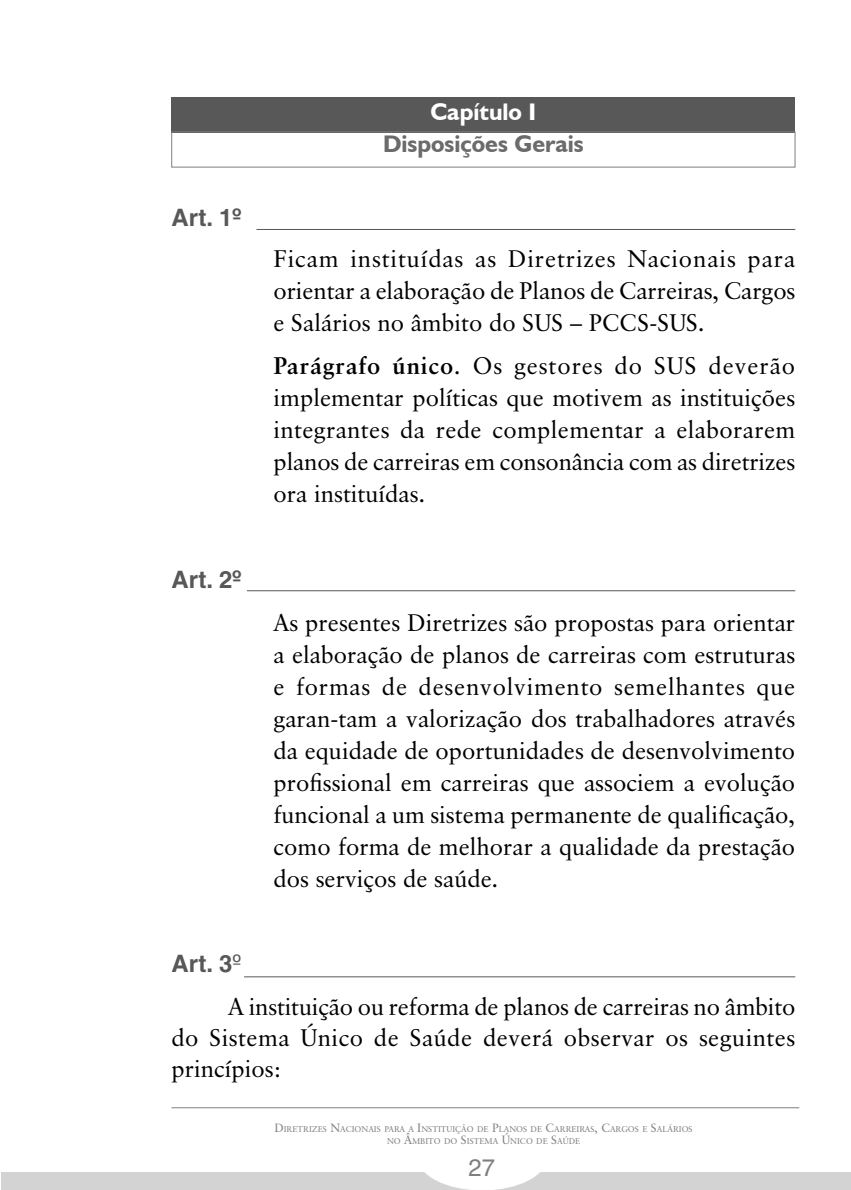
<style>
.page{position:relative;width:851px;height:1190px;background:#fff}
.page>*{position:absolute;margin:0;border:0;box-sizing:border-box;transform-origin:0 0}
.t1{font:24px/32px "Classical Garamond BT";color:#000;text-align:justify}
.t2{font:700 24px "Helvetica";color:#585858}
.t3{font:700 24px "Humanist 521 BT";color:#6b6b6b}
.t4{font:700 24px "Humanist 521 BT";color:#fff}
.t5{font:24px "Helvetica";color:#7f7f7f}
.t6{font:8.4px/12px "Classical Garamond BT";color:#7f7f7f;text-align:center}
.s1{font-weight:700}
.s2{font-weight:400}
.s3{font-size:12px}
</style>
<div class="page">
<div style="left:1px;top:1171px;width:850px;height:19px;background:#d3d3d3"></div>
<div style="left:418px;top:1124px;width:128px;height:66px;background:#fff;border-radius:50%"></div>
<hr style="left:171px;top:1107px;width:628px;height:1px;background:#7f7f7f">
<div style="left:171px;top:97px;width:624px;height:35px;background:#585858"></div>
<div style="left:171px;top:132px;width:624px;height:35px;border:1px solid #7f7f7f"></div>
<hr style="left:256px;top:229px;width:539px;height:1px;background:#585858">
<hr style="left:247px;top:590px;width:548px;height:1px;background:#585858">
<hr style="left:244px;top:976px;width:551px;height:1px;background:#585858">
<p class="t2" style="left:171px;top:209px;width:71px">Art. 1º</p>
<p class="t2" style="left:171px;top:570px;width:71px">Art. 2º</p>
<p class="t4" style="left:430px;top:97px;width:107px">Capítulo I</p>
<p class="t3" style="left:383px;top:129px;width:202px">Disposições Gerais</p>
<p class="t1" style="left:273px;top:245px;width:523px">Ficam instituídas as Diretrizes Nacionais para orientar a elaboração de Planos de Carreiras, Cargos e Salários no âmbito do SUS – PCCS-SUS.</p>
<p class="t1" style="left:273px;top:353px;width:523px"><span class="s1">Parágrafo único</span>. Os gestores do SUS deverão implementar políticas que motivem as instituições integrantes da rede complementar a elaborarem planos de carreiras em consonância com as diretrizes ora instituídas.</p>
<p class="t1" style="left:273px;top:609px;width:523px">As presentes Diretrizes são propostas para orientar a elaboração de planos de carreiras com estruturas e formas de desenvolvimento semelhantes que garan-tam a valorização dos trabalhadores através da equidade de oportunidades de desenvolvimento profissional em carreiras que associem a evolução funcional a um sistema permanente de qualificação, como forma de melhorar a qualidade da prestação dos serviços de saúde.</p>
<p class="t2" style="left:171px;top:955px;width:71px">Art. 3<span class="s2">º</span></p>
<p class="t1" style="left:171px;top:993px;width:625px;line-height:31.2px;text-indent:57px">A instituição ou reforma de planos de carreiras no âmbito do Sistema Único de Saúde deverá observar os seguintes princípios:</p>
<p class="t6" style="left:274px;top:1124px;width:420px"><span class="s3">D</span>IRETRIZES <span class="s3">N</span>ACIONAIS PARA A <span class="s3">I</span>NSTITUIÇÃO DE <span class="s3">P</span>LANOS DE <span class="s3">C</span>ARREIRAS<span class="s3">, C</span>ARGOS E <span class="s3">S</span>ALÁRIOS<br>NO <span class="s3">Â</span>MBITO DO <span class="s3">S</span>ISTEMA <span class="s3">Ú</span>NICO DE <span class="s3">S</span>AÚDE</p>
<p class="t5" style="left:468px;top:1159px;width:28px">27</p>
</div>
